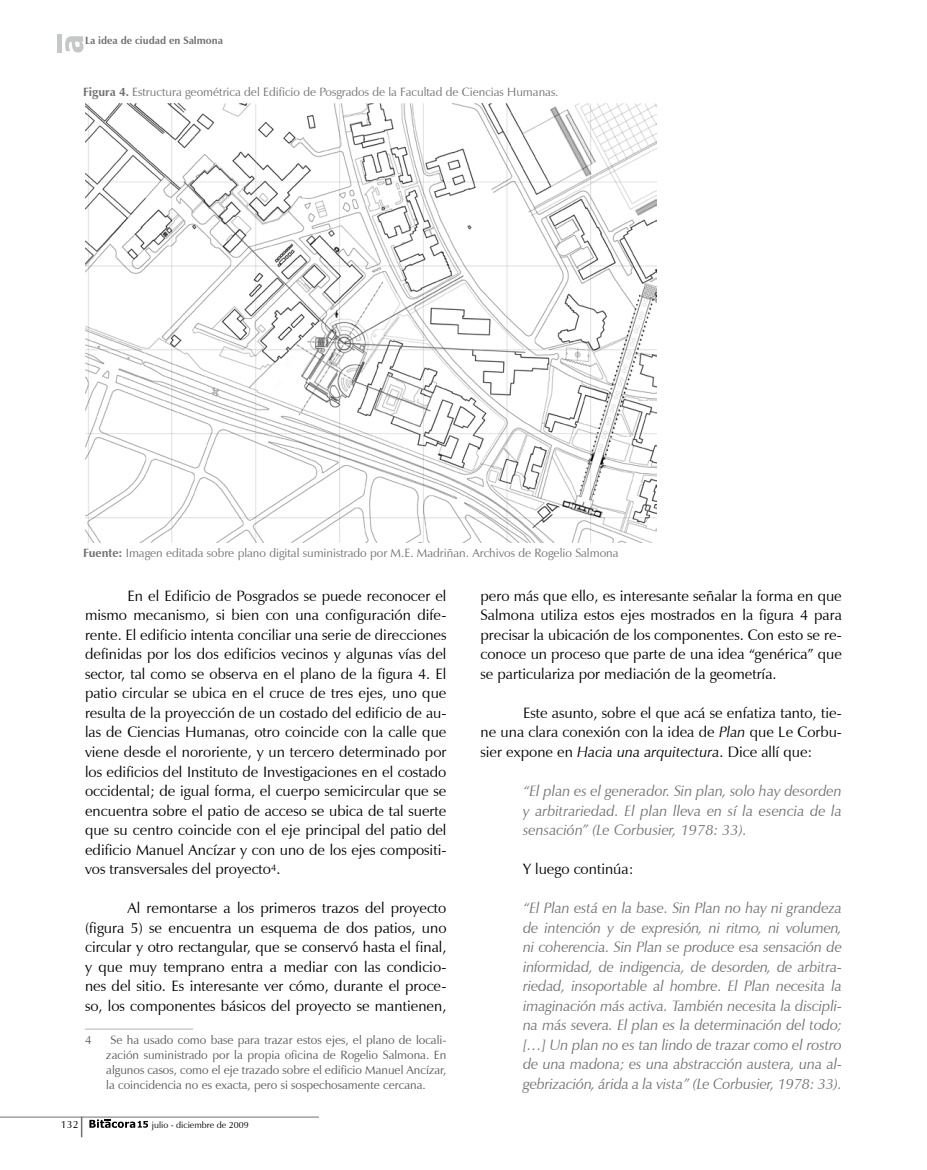
<style>
.page{position:relative;width:927px;height:1170px;background:#fff}
.page>*{position:absolute;margin:0;border:0;box-sizing:border-box;transform-origin:0 0}
.t1{font:15px/19.5px "Zapf Humanist 601 BT";color:#000;text-align:justify}
.t2{font:italic 15px/19.5px "Zapf Humanist 601 BT";letter-spacing:-.01em;color:#707172;text-align:justify}
.t3{font:12px/15px "Zapf Humanist 601 BT";color:#58585a;text-align:justify}
.t4{font:12px "Zapf Humanist 601 BT";color:#707172}
.t5{font:700 10.5px "Zapf Humanist 601 BT";color:#707172}
.t6{font:10.5px "Zapf Humanist 601 BT";color:#000}
.t7{font:9px "Zapf Humanist 601 BT";color:#000}
.s1{font-weight:700}
.s2{font-style:italic}
</style>
<div class="page">
<hr style="left:0;top:1116px;width:319px;height:1px;background:#707172">
<svg style="left:81px;top:1116px;width:1px;height:21px"></svg>
<hr style="left:58px;top:34px;width:4px;height:19px;background:#c6c7c8">
<svg style="left:65px;top:36px;width:19px;height:17px"></svg>
<svg style="left:89px;top:1119px;width:59px;height:8px"></svg>
<hr style="left:85px;top:1028px;width:108px;height:1px;background:#b1b3b4">
<img style="left:85px;top:103px;width:572px;height:439px">
<p class="t5" style="left:85px;top:34px;width:140px">La idea de ciudad en Salmona</p>
<p class="t4" style="left:83px;top:85px;width:477px"><span class="s1">Figura 4.</span> Estructura geométrica del Edificio de Posgrados de la Facultad de Ciencias Humanas.</p>
<p class="t4" style="left:83px;top:545px;width:537px"><span class="s1">Fuente:</span> I magen editada sobre plano digital suministrado por M.E. Madriñan. Archivos de Rogelio Salmona</p>
<p class="t1" style="left:480px;top:586px;width:363px">pero más que ello, es interesante señalar la forma en que Salmona utiliza estos ejes mostrados en la figura 4 para precisar la ubicación de los componentes. Con esto se re&shy;conoce un proceso que parte de una idea “genérica” que se particulariza por mediación de la geometría.</p>
<p class="t1" style="left:480px;top:703px;width:363px;text-indent:43px">Este asunto, sobre el que acá se enfatiza tanto, tie&shy;ne una clara conexión con la idea de <span class="s2">Plan</span> que Le Corbu&shy;sier expone en <span class="s2">Hacia una arquitectura</span>. Dice allí que:</p>
<p class="t2" style="left:523px;top:781px;width:320px">“El plan es el generador. Sin plan, solo hay desorden y arbitrariedad. El plan lleva en sí la esencia de la sensación” (Le Corbusier, 1978: 33).</p>
<p class="t1" style="left:523px;top:859px;width:112px">Y luego continúa:</p>
<p class="t2" style="left:523px;top:898px;width:320px">“El Plan está en la base. Sin Plan no hay ni grandeza de intención y de expresión, ni ritmo, ni volumen, ni coherencia. Sin Plan se produce esa sensación de informidad, de indigencia, de desorden, de arbitra&shy;riedad, insoportable al hombre. El Plan necesita la imaginación más activa. También necesita la discipli&shy;na más severa. El plan es la determinación del todo; […] Un plan no es tan lindo de trazar como el rostro de una madona; es una abstracción austera, una al&shy;gebrización, árida a la vista” (Le Corbusier, 1978: 33).</p>
<p class="t1" style="left:85px;top:586px;width:363px;text-indent:43px">En el Edificio de Posgrados se puede reconocer el mismo mecanismo, si bien con una configuración dife&shy;rente. El edificio intenta conciliar una serie de direcciones definidas por los dos edificios vecinos y algunas vías del sector, tal como se observa en el plano de la figura 4. El patio circular se ubica en el cruce de tres ejes, uno que resulta de la proyección de un costado del edificio de au&shy;las de Ciencias Humanas, otro coincide con la calle que viene desde el nororiente, y un tercero determinado por los edificios del I nstituto de I nvestigaciones en el costado occidental; de igual forma, el cuerpo semicircular que se encuentra sobre el patio de acceso se ubica de tal suerte que su centro coincide con el eje principal del patio del edificio Manuel Ancízar y con uno de los ejes compositi&shy;vos transversales del proyecto<sup>4</sup>.</p>
<p class="t1" style="left:85px;top:898px;width:363px;text-indent:43px">Al remontarse a los primeros trazos del proyecto (figura 5) se encuentra un esquema de dos patios, uno circular y otro rectangular, que se conservó hasta el final, y que muy temprano entra a mediar con las condicio&shy;nes del sitio. Es interesante ver cómo, durante el proce&shy;so, los componentes básicos del proyecto se mantienen,</p>
<p class="t3" style="left:85px;top:1032px;width:8px">4</p>
<p class="t3" style="left:106px;top:1032px;width:342px;text-indent:4px">Se ha usado como base para trazar estos ejes, el plano de locali&shy;zación suministrado por la propia oficina de Rogelio Salmona. En algunos casos, como el eje trazado sobre el edificio Manuel Ancízar, la coincidencia no es exacta, pero si sospechosamente cercana.</p>
<p class="t6" style="left:61px;top:1117px;width:19px">132</p>
<p class="t7" style="left:152px;top:1119px;width:98px">julio - diciembre de 2009</p>
</div>
